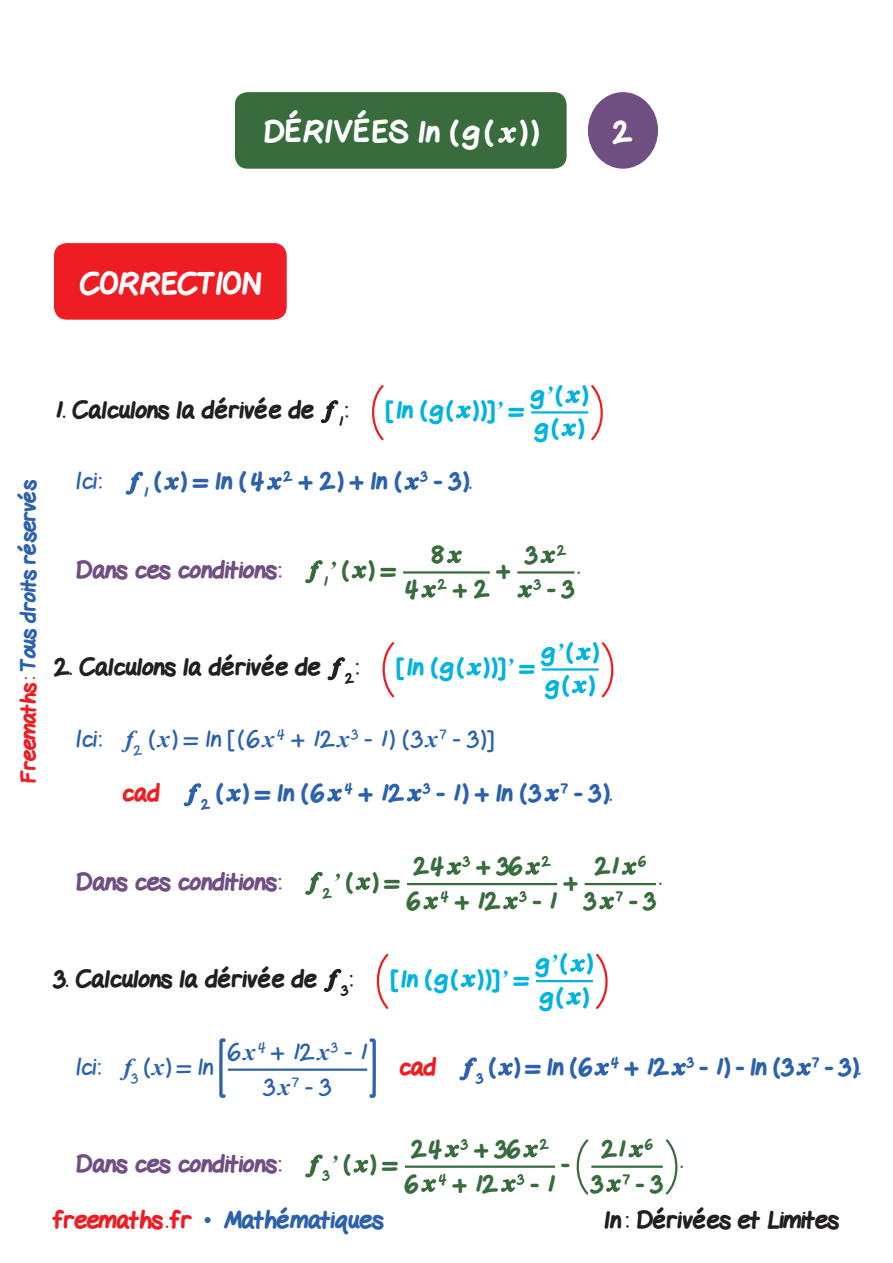
<style>
.page{position:relative;width:893px;height:1263px;background:#fff}
.page>*{position:absolute;margin:0;border:0;box-sizing:border-box;transform-origin:0 0}
.t1{font:800 30px "Gel Pen";letter-spacing:.02em;color:#fff}
.t2{font:800 30px "Gel Pen";color:#fff}
.Texte-corr{font:800 24px "Gel Pen";color:#2c62ad}
.Texte-Ennonce{font:800 24px "Gel Pen";color:#231f20}
.Texte-corr-2{font:800 24px/34.5px "Gel Pen";color:#386c3d}
.Texte-corr-3{font:24px/34.5px "Gel Pen";color:#2c62ad;text-align:center}
.Texte-Ennonce-2{font:800 24px/33px "Gel Pen";color:#00b3e0}
.Texte-corr-4{font:800 24px "Gel Pen";color:#704f83}
.Texte-corr-5{font:800 24px "Gel Pen";letter-spacing:-.005em;color:#ee1d23}
.t3{font:800 21px "Gel Pen";letter-spacing:-.01em;color:#2c62ad}
.s1{color:#ee1d23}
.s2{font-family:"Times New Roman";font-weight:700;font-style:italic}
.s3{font-family:"Times New Roman";font-weight:400}
</style>
<div class="page">
<div style="left:54px;top:243px;width:233px;height:77px;background:#ee1d23;border-radius:13px"></div>
<div style="left:588px;top:92px;width:70px;height:77px;background:#704f83;border-radius:50%"></div>
<div style="left:235px;top:92px;width:332px;height:77px;background:#386c3d;border-radius:13px"></div>
<svg style="left:498px;top:127px;width:19px;height:16px"></svg>
<svg style="left:320px;top:400px;width:19px;height:24px"></svg>
<svg style="left:371px;top:385px;width:13px;height:56px"></svg>
<svg style="left:456px;top:405px;width:15px;height:14px"></svg>
<hr style="left:531px;top:411px;width:57px;height:2px;background:#00b3e0">
<svg style="left:565px;top:390px;width:16px;height:14px"></svg>
<svg style="left:561px;top:423px;width:16px;height:14px"></svg>
<svg style="left:591px;top:385px;width:12px;height:56px"></svg>
<svg style="left:125px;top:471px;width:19px;height:24px"></svg>
<svg style="left:164px;top:477px;width:15px;height:13px"></svg>
<svg style="left:267px;top:477px;width:15px;height:13px"></svg>
<svg style="left:404px;top:477px;width:16px;height:13px"></svg>
<svg style="left:305px;top:560px;width:18px;height:24px"></svg>
<svg style="left:351px;top:565px;width:16px;height:14px"></svg>
<hr style="left:403px;top:571px;width:87px;height:3px;background:#386c3d">
<svg style="left:447px;top:550px;width:15px;height:14px"></svg>
<svg style="left:421px;top:585px;width:15px;height:13px"></svg>
<hr style="left:517px;top:571px;width:57px;height:3px;background:#386c3d">
<svg style="left:540px;top:550px;width:16px;height:14px"></svg>
<svg style="left:517px;top:585px;width:16px;height:13px"></svg>
<svg style="left:327px;top:657px;width:18px;height:24px"></svg>
<svg style="left:382px;top:642px;width:13px;height:56px"></svg>
<svg style="left:466px;top:662px;width:16px;height:14px"></svg>
<hr style="left:542px;top:668px;width:57px;height:3px;background:#00b3e0">
<svg style="left:576px;top:647px;width:15px;height:14px"></svg>
<svg style="left:572px;top:680px;width:15px;height:14px"></svg>
<svg style="left:601px;top:642px;width:13px;height:56px"></svg>
<svg style="left:183px;top:783px;width:19px;height:24px"></svg>
<svg style="left:226px;top:788px;width:15px;height:14px"></svg>
<svg style="left:327px;top:788px;width:15px;height:14px"></svg>
<svg style="left:406px;top:788px;width:16px;height:14px"></svg>
<svg style="left:544px;top:788px;width:16px;height:14px"></svg>
<svg style="left:305px;top:871px;width:18px;height:24px"></svg>
<svg style="left:355px;top:877px;width:16px;height:13px"></svg>
<hr style="left:407px;top:883px;width:150px;height:2px;background:#386c3d">
<svg style="left:446px;top:862px;width:16px;height:13px"></svg>
<svg style="left:525px;top:862px;width:15px;height:13px"></svg>
<svg style="left:423px;top:896px;width:16px;height:14px"></svg>
<svg style="left:503px;top:896px;width:15px;height:14px"></svg>
<hr style="left:585px;top:883px;width:71px;height:2px;background:#386c3d">
<svg style="left:621px;top:862px;width:16px;height:13px"></svg>
<svg style="left:599px;top:896px;width:16px;height:14px"></svg>
<svg style="left:323px;top:968px;width:19px;height:24px"></svg>
<svg style="left:376px;top:953px;width:13px;height:56px"></svg>
<svg style="left:460px;top:974px;width:16px;height:13px"></svg>
<hr style="left:536px;top:980px;width:57px;height:2px;background:#00b3e0">
<svg style="left:570px;top:959px;width:15px;height:13px"></svg>
<svg style="left:566px;top:992px;width:15px;height:13px"></svg>
<svg style="left:596px;top:953px;width:12px;height:56px"></svg>
<svg style="left:219px;top:1038px;width:7px;height:60px"></svg>
<hr style="left:228px;top:1068px;width:139px;height:3px;background:#2c62ad">
<svg style="left:369px;top:1038px;width:7px;height:60px"></svg>
<svg style="left:459px;top:1057px;width:18px;height:24px"></svg>
<svg style="left:498px;top:1062px;width:15px;height:14px"></svg>
<svg style="left:594px;top:1062px;width:16px;height:14px"></svg>
<svg style="left:671px;top:1062px;width:15px;height:14px"></svg>
<svg style="left:796px;top:1062px;width:15px;height:14px"></svg>
<svg style="left:305px;top:1154px;width:18px;height:24px"></svg>
<svg style="left:353px;top:1159px;width:16px;height:14px"></svg>
<hr style="left:405px;top:1165px;width:150px;height:3px;background:#386c3d">
<svg style="left:444px;top:1144px;width:16px;height:14px"></svg>
<svg style="left:523px;top:1144px;width:15px;height:14px"></svg>
<svg style="left:421px;top:1179px;width:15px;height:13px"></svg>
<svg style="left:501px;top:1179px;width:15px;height:13px"></svg>
<svg style="left:576px;top:1139px;width:13px;height:56px"></svg>
<hr style="left:591px;top:1165px;width:72px;height:3px;background:#386c3d">
<svg style="left:628px;top:1144px;width:16px;height:14px"></svg>
<svg style="left:606px;top:1179px;width:15px;height:13px"></svg>
<svg style="left:665px;top:1139px;width:13px;height:56px"></svg>
<p class="t1" style="left:263px;top:107px;width:277px">DÉRIVÉES ln ( g ( ) )</p>
<p class="t2" style="left:613px;top:107px;width:21px">2</p>
<p class="t2" style="left:80px;top:259px;width:183px">CORRECTION</p>
<p class="t3" style="left:11px;top:783px;width:305px;rotate:-90deg"><span class="s1">Freemaths:</span> Tous droits réservés</p>
<p class="Texte-Ennonce-2" style="left:531px;top:376px;width:58px">g<span class="s2">’</span>( ) g( )</p>
<p class="Texte-Ennonce" style="left:54px;top:390px;width:295px">1. Calculons la dérivée de <sub>1</sub>:</p>
<p class="Texte-Ennonce-2" style="left:387px;top:391px;width:139px">[ln (g( ))]<span class="s2">’</span> =</p>
<p class="Texte-corr-3" style="left:75px;top:461px;width:28px">Ici:</p>
<p class="Texte-corr" style="left:143px;top:461px;width:330px"><sub>1</sub> ( ) = ln (4 <sup>2</sup> + 2) + ln ( <sup>3</sup> - 3).</p>
<p class="Texte-corr-4" style="left:75px;top:550px;width:207px">Dans ces conditions:</p>
<p class="Texte-corr-2" style="left:323px;top:550px;width:75px"><sub>1</sub><span class="s2">’</span> ( )=</p>
<p class="Texte-corr-2" style="left:403px;top:535px;width:88px;text-indent:28px">8<br>4 <sup>2</sup> + 2</p>
<p class="Texte-corr-2" style="left:497px;top:550px;width:15px">+</p>
<p class="Texte-corr-2" style="left:526px;top:535px;width:50px;text-align:center">3 <sup>2<br>3</sup> - 3</p>
<p class="Texte-corr-2" style="left:577px;top:546px;width:4px">.</p>
<p class="Texte-Ennonce-2" style="left:542px;top:633px;width:58px">g<span class="s2">’</span>( ) g( )</p>
<p class="Texte-Ennonce" style="left:54px;top:647px;width:306px">2. Calculons la dérivée de <sub>2</sub>:</p>
<p class="Texte-Ennonce-2" style="left:397px;top:648px;width:139px">[ln (g( ))]<span class="s2">’</span> =</p>
<p class="Texte-corr-3" style="left:75px;top:719px;width:420px">Ici: <span class="s2">f</span><sub>2</sub> (<span class="s2">x</span>) = ln [(6<span class="s2">x</span><sup>4</sup> + 12<span class="s2">x</span><sup>3</sup> - 1) (3<span class="s2">x</span><sup>7</sup> - 3)]</p>
<p class="Texte-corr-5" style="left:122px;top:773px;width:39px">cad</p>
<p class="Texte-corr" style="left:201px;top:773px;width:412px"><sub>2</sub> ( ) = ln (6 <sup>4</sup> + 12 <sup>3</sup> - 1) + ln(3 <sup>7</sup> - 3).</p>
<p class="Texte-corr-2" style="left:585px;top:847px;width:73px;text-align:center">21 <sup>6<br></sup>3 <sup>7</sup> - 3</p>
<p class="Texte-corr-2" style="left:407px;top:847px;width:151px">24 <sup>3</sup> + 36 <sup>2<br></sup>6<sup>4</sup> + 12<sup>3</sup> - 1</p>
<p class="Texte-corr-4" style="left:75px;top:862px;width:207px">Dans ces conditions:</p>
<p class="Texte-corr-2" style="left:323px;top:862px;width:79px"><sub>2</sub><span class="s2">’</span> ( )=</p>
<p class="Texte-corr-2" style="left:564px;top:862px;width:15px">+</p>
<p class="Texte-corr-2" style="left:659px;top:857px;width:4px">.</p>
<p class="Texte-Ennonce-2" style="left:536px;top:944px;width:58px">g<span class="s2">’</span>( ) g( )</p>
<p class="Texte-Ennonce" style="left:54px;top:959px;width:300px">3. Calculons la dérivée de <sub>3</sub>:</p>
<p class="Texte-Ennonce-2" style="left:391px;top:960px;width:139px">[ln (g( ))]<span class="s2">’</span> =</p>
<p class="Texte-corr-3" style="left:75px;top:1047px;width:139px">Ici: <span class="s2">f</span><sub>3</sub> (<span class="s2">x</span>) = ln</p>
<p class="Texte-corr-3" style="left:228px;top:1032px;width:141px">6<span class="s2">x</span><sup>4</sup> + 12<span class="s2">x</span><sup>3</sup> - 1<br>3<span class="s2">x</span><sup>7</sup> - 3</p>
<p class="Texte-corr-5" style="left:399px;top:1047px;width:38px">cad</p>
<p class="Texte-corr" style="left:477px;top:1047px;width:386px"><sub>3</sub> ( ) = ln (6 <sup>4</sup> + 12 <sup>3</sup> - 1) - ln(3 <sup>7</sup> - 3).</p>
<p class="Texte-corr-2" style="left:405px;top:1129px;width:151px">24 <sup>3</sup> + 36 <sup>2<br></sup>6<sup>4</sup> + 12<sup>3</sup> - 1</p>
<p class="Texte-corr-4" style="left:75px;top:1144px;width:207px">Dans ces conditions:</p>
<p class="Texte-corr-2" style="left:323px;top:1144px;width:76px"><sub>3</sub><span class="s2">’</span> ( )=</p>
<p class="Texte-corr-2" style="left:562px;top:1144px;width:9px">-</p>
<p class="Texte-corr-2" style="left:591px;top:1129px;width:73px;text-align:center">21 <sup>6<br></sup>3 <sup>7</sup> - 3</p>
<p class="Texte-corr-2" style="left:680px;top:1140px;width:4px">.</p>
<p class="Texte-corr" style="left:54px;top:1200px;width:331px"><span class="s1">freemaths . fr</span> <span class="s3">•</span> Mathématiques</p>
<p class="Texte-Ennonce" style="left:605px;top:1200px;width:236px">ln : Dérivées et Limites</p>
</div>
